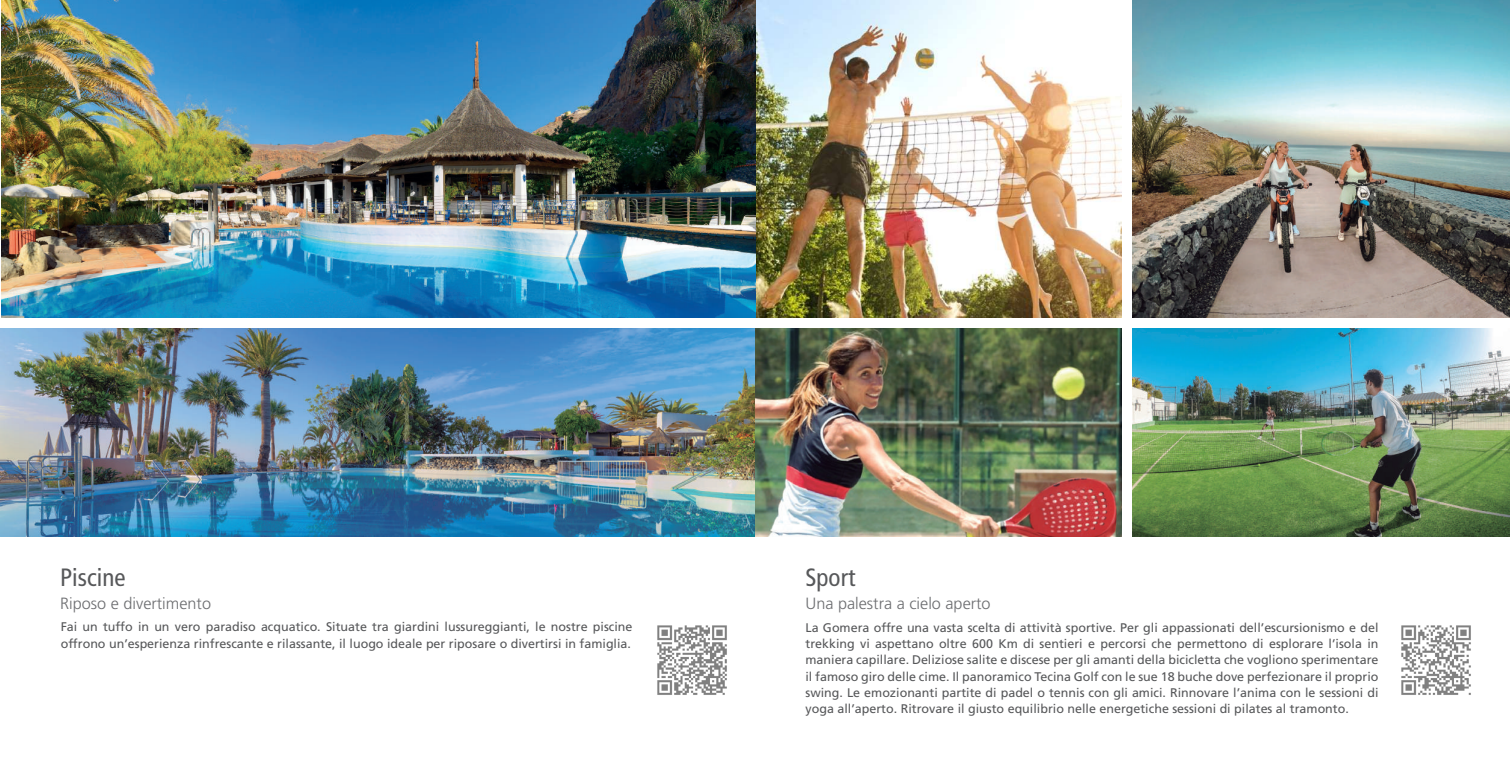
<style>
.page{position:relative;width:1510px;height:766px;background:#fff}
.page>*{position:absolute;margin:0;border:0;box-sizing:border-box;transform-origin:0 0}
.t1{font:condensed 25px "Frutiger LT Pro";color:#57585a}
.t2{font:300 16.25px "Frutiger LT Pro";color:#6c6d70}
.t3{font:12.5px/16.2px "Frutiger LT Pro";color:#57585a}
</style>
<div class="page">
<img style="left:657px;top:625px;width:70px;height:70px">
<img style="left:1401px;top:625px;width:70px;height:70px">
<img style="left:1px;top:328px;width:1120px;height:208px">
<img style="left:1132px;top:328px;width:377px;height:208px">
<img style="left:2px;top:0;width:1119px;height:317px">
<img style="left:1132px;top:0;width:377px;height:317px">
<h1 class="t1" style="left:60px;top:562px;width:67px">Piscine</h1>
<h2 class="t2" style="left:60px;top:594px;width:152px">Riposo e divertimento</h2>
<p class="t3" style="left:61px;top:618px;width:573px">Fai un tuffo in un vero paradiso acquatico. Situate tra giardini lussureggianti, le nostre piscine offrono un’esperienza rinfrescante e rilassante, il luogo ideale per riposare o divertirsi in famiglia.</p>
<p class="t3" style="left:805px;top:619px;width:574px;text-align:justify">La Gomera offre una vasta scelta di attività sportive. Per gli appassionati dell’escursionismo e del trekking vi aspettano oltre 600 Km di sentieri e percorsi che permettono di esplorare l’isola in maniera capillare. Deliziose salite e discese per gli amanti della bicicletta che vogliono sperimentare il famoso giro delle cime. Il panoramico Tecina Golf con le sue 18 buche dove perfezionare il proprio swing. Le emozionanti partite di padel o tennis con gli amici. Rinnovare l’anima con le sessioni di yoga all’aperto. Ritrovare il giusto equilibrio nelle energetiche sessioni di pilates al tramonto.</p>
<h1 class="t1" style="left:805px;top:562px;width:51px">Sport</h1>
<h2 class="t2" style="left:805px;top:594px;width:187px">Una palestra a cielo aperto</h2>
</div>
